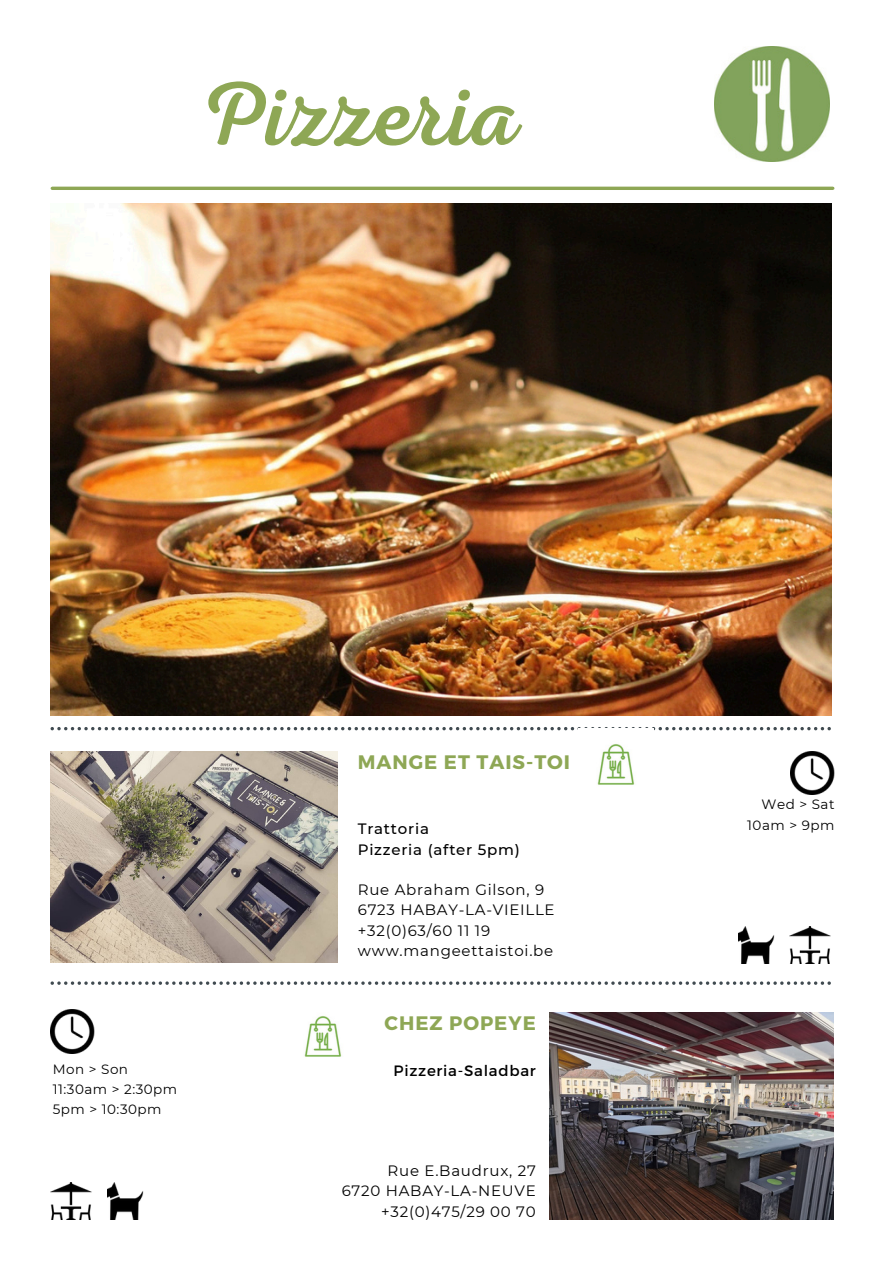
<style>
.page{position:relative;width:894px;height:1264px;background:#fff}
.page>*{position:absolute;margin:0;border:0;box-sizing:border-box;transform-origin:0 0}
.t1{font:90.9px "RTL Adam Script Regular";color:#8ea755}
.t2{font:700 19.5px "Montserrat";letter-spacing:.05em;color:#8ea755}
.t3{font:15px/20.2px "Montserrat";letter-spacing:.05em;color:#000}
.t4{font:500 15px/20.2px "Montserrat";letter-spacing:.05em;color:#000}
.t5{font:13.5px "Montserrat";letter-spacing:.035em;color:#000}
</style>
<div class="page">
<img style="left:790px;top:751px;width:45px;height:44px">
<img style="left:51px;top:1009px;width:44px;height:44px">
<img style="left:789px;top:926px;width:42px;height:37px">
<img style="left:51px;top:1182px;width:41px;height:37px">
<svg style="left:51px;top:727px;width:779px;height:3px"></svg>
<svg style="left:51px;top:981px;width:779px;height:3px"></svg>
<hr style="left:52px;top:187px;width:780px;height:3px;background:#8ea755">
<img style="left:714px;top:46px;width:115px;height:115px">
<img style="left:51px;top:751px;width:286px;height:211px">
<img style="left:549px;top:1012px;width:283px;height:207px">
<img style="left:738px;top:926px;width:36px;height:37px">
<img style="left:107px;top:1182px;width:36px;height:37px">
<img style="left:578px;top:728px;width:74px;height:57px">
<img style="left:304px;top:1016px;width:38px;height:41px">
<img style="left:51px;top:203px;width:780px;height:512px">
<p class="t1" style="left:198px;top:62px;width:322px">Pizzeria</p>
<p class="t5" style="left:53px;top:1060px;width:77px">Mon &gt; Son</p>
<p class="t5" style="left:53px;top:1080px;width:126px">11:30am &gt; 2:30pm</p>
<h2 class="t5" style="left:53px;top:1100px;width:110px">5pm &gt; 10:30pm</h2>
<p class="t2" style="left:358px;top:749px;width:214px">MANGE ET TAIS-TOI</p>
<p class="t4" style="left:358px;top:818px;width:164px">Trattoria<br>Pizzeria (after 5pm)</p>
<p class="t3" style="left:358px;top:879px;width:198px">Rue Abraham Gilson, 9<br>6723 HABAY-LA-VIEILLE +32(0)63/60 11 19 www.mangeettaistoi.be</p>
<p class="t2" style="left:384px;top:1010px;width:153px">CHEZ POPEYE</p>
<p class="t3" style="left:393px;top:1059px;width:144px">Pizzeria-Saladbar</p>
<p class="t3" style="left:341px;top:1160px;width:195px;text-align:right">Rue E.Baudrux, 27<br>6720 HABAY-LA-NEUVE +32(0)475/29 00 70</p>
<p class="t5" style="left:761px;top:796px;width:74px">Wed &gt; Sat</p>
<p class="t5" style="left:747px;top:816px;width:89px">10am &gt; 9pm</p>
</div>
